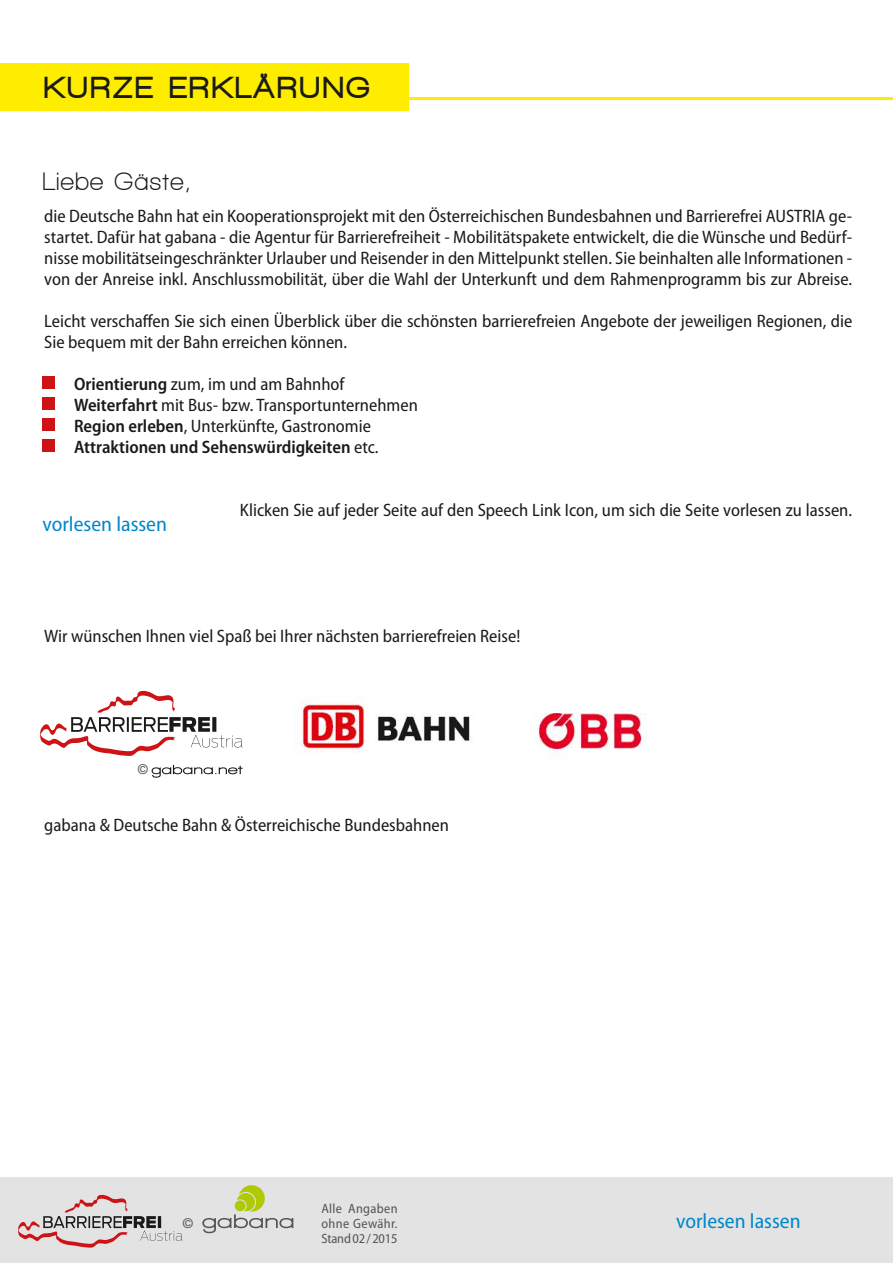
<style>
.page{position:relative;width:893px;height:1263px;background:#fff}
.page>*{position:absolute;margin:0;border:0;box-sizing:border-box;transform-origin:0 0}
.t1{font:900 30.9px "Walkway";letter-spacing:.11em;color:#1a1a18}
.t2{font:700 25.5px "Walkway";letter-spacing:.05em;color:#1a1a18}
.t3{font:semi-condensed 21px "Myriad Pro";color:#0087cc}
.t4{font:semi-condensed 18px/21px "Myriad Pro";color:#1a1a18}
.t5{font:semi-condensed 13.5px/15px "Myriad Pro";letter-spacing:.025em;color:#545453;text-align:justify}
.t6{font:13.5px "Helvetica LT Std";color:#565656;scale:.96 1}
.s1{font-weight:600}
</style>
<div class="page">
<div style="left:0;top:1178px;width:893px;height:85px;background:#e3e3e3"></div>
<svg style="left:18px;top:1195px;width:165px;height:52px"></svg>
<svg style="left:202px;top:1185px;width:91px;height:48px"></svg>
<hr style="left:0;top:97px;width:893px;height:3px;background:#ffed00">
<div style="left:0;top:63px;width:408px;height:48px;background:#ffed00"></div>
<div style="left:43px;top:376px;width:12px;height:13px;background:#cd1316"></div>
<div style="left:43px;top:397px;width:12px;height:13px;background:#cd1316"></div>
<div style="left:43px;top:418px;width:12px;height:13px;background:#cd1316"></div>
<div style="left:43px;top:439px;width:12px;height:13px;background:#cd1316"></div>
<svg style="left:40px;top:691px;width:203px;height:65px"></svg>
<svg style="left:152px;top:765px;width:91px;height:13px"></svg>
<img style="left:535px;top:713px;width:112px;height:41px">
<img style="left:299px;top:698px;width:171px;height:56px">
<h1 class="t1" style="left:44px;top:71px;width:327px">KURZE ERKLÄRUNG</h1>
<h2 class="t2" style="left:43px;top:168px;width:150px">Liebe Gäste,</h2>
<p class="t4" style="left:44px;top:205px;width:809px;text-align:justify">die Deutsche Bahn hat ein Kooperationsprojekt mit den Österreichischen Bundesbahnen und Barrierefrei AUSTRIA ge&shy;startet. Dafür hat gabana - die Agentur für Barrierefreiheit - Mobilitätspakete entwickelt, die die Wünsche und Bedürf&shy;nisse mobilitätseingeschränkter Urlauber und Reisender in den Mittelpunkt stellen. Sie beinhalten alle Informationen - von der Anreise inkl. Anschlussmobilität, über die Wahl der Unterkunft und dem Rahmenprogramm bis zur Abreise.</p>
<p class="t4" style="left:44px;top:310px;width:809px">Leicht verschaffen Sie sich einen Überblick über die schönsten barrierefreien Angebote der jeweiligen Regionen, die<br>Sie bequem mit der Bahn erreichen können.</p>
<p class="t4" style="left:74px;top:373px;width:345px"><span class="s1">Orientierung</span> zum, im und am Bahnhof <span class="s1">Weiterfahrt</span> mit Bus- bzw. Transportunternehmen <span class="s1">Region erleben</span>, Unterkünfte, Gastronomie <span class="s1">Attraktionen und Sehenswürdigkeiten</span> etc.</p>
<p class="t3" style="left:43px;top:511px;width:126px">vorlesen lassen</p>
<p class="t4" style="left:240px;top:499px;width:614px">Klicken Sie auf jeder Seite auf den Speech Link Icon, um sich die Seite vorlesen zu lassen.</p>
<p class="t4" style="left:44px;top:625px;width:478px">Wir wünschen Ihnen viel Spaß bei Ihrer nächsten barrierefreien Reise!</p>
<p class="t6" style="left:138px;top:761px;width:11px">©</p>
<p class="t4" style="left:44px;top:814px;width:406px">gabana &amp; Deutsche Bahn &amp; Österreichische Bundesbahnen</p>
<p class="t6" style="left:183px;top:1215px;width:11px">©</p>
<p class="t5" style="left:321px;top:1201px;width:78px">Alle Angaben ohne Gewähr.<br>Stand 02/2015</p>
<p class="t3" style="left:676px;top:1208px;width:126px">vorlesen lassen</p>
</div>
